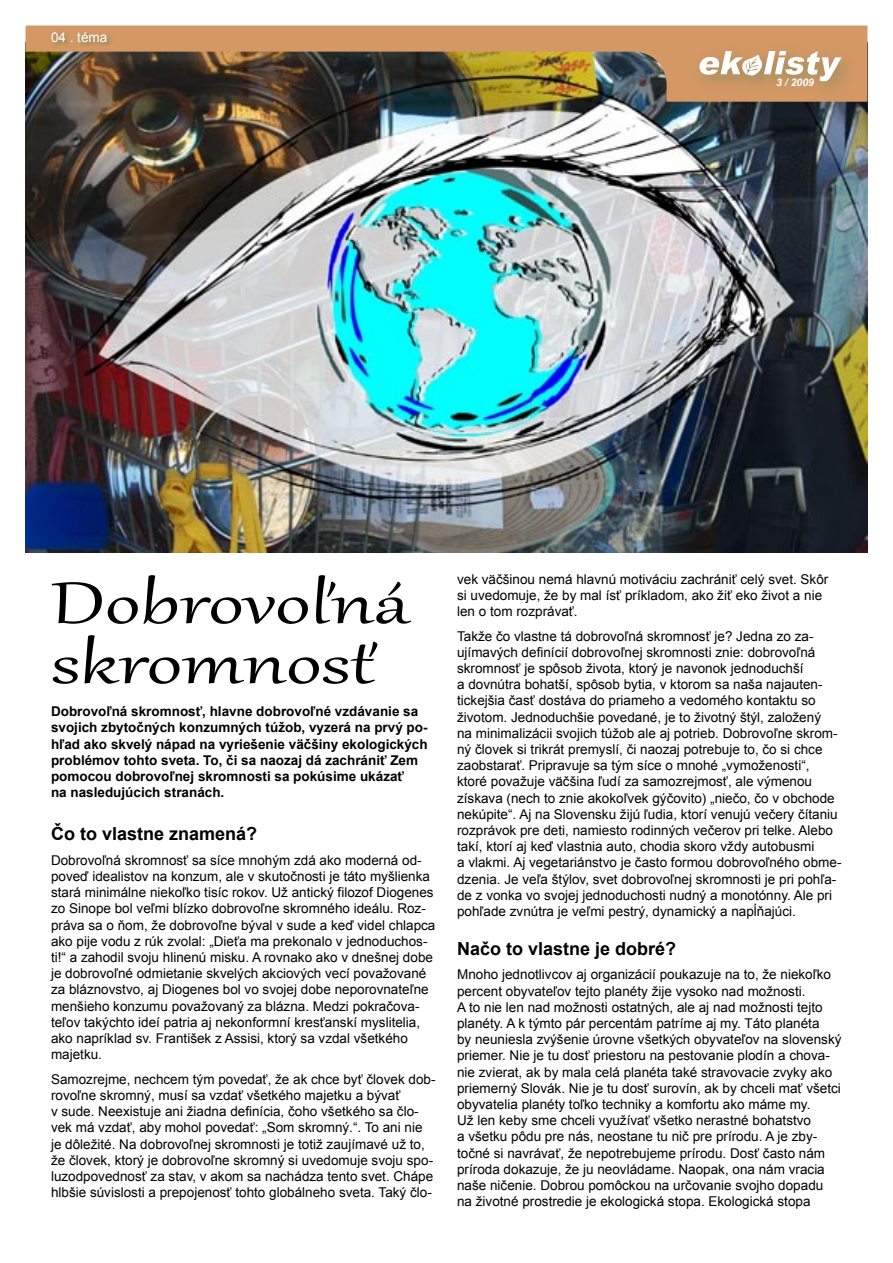
<style>
.page{position:relative;width:893px;height:1263px;background:#fff}
.page>*{position:absolute;margin:0;border:0;box-sizing:border-box;transform-origin:0 0}
.heading_1{font:72px/60px "Gabriola";color:#000;scale:1.38 1}
.heading_3{font:700 18px "Arial";color:#000}
.t1{font:13.5px/16.2px "Arial";color:#000}
.uvod_bold{font:700 13.5px/16.2px "Arial";color:#000}
.popis_strany_L{font:13.5px "Arial";color:#fff}
.t2{font:italic 700 10.5px "Arial";color:#fff}
</style>
<div class="page">
<img style="left:26px;top:102px;width:841px;height:450px">
<img style="left:26px;top:26px;width:841px;height:76px">
<div style="left:689px;top:41px;width:171px;height:60px;background:#d39764"></div>
<svg style="left:699px;top:51px;width:143px;height:30px"></svg>
<svg style="left:50px;top:30px;width:62px;height:18px"></svg>
<p class="popis_strany_L" style="left:51px;top:29px;width:58px">04 . téma</p>
<p class="t2" style="left:776px;top:75px;width:39px">3 / 2009</p>
<p class="heading_1" style="left:51px;top:568px;width:261px">Dobrovoľná skromnosť</p>
<p class="uvod_bold" style="left:51px;top:704px;width:378px">Dobrovoľná skromnosť, hlavne dobrovoľné vzdávanie sa svojich zbytočných konzumných túžob, vyzerá na prvý po&shy;hľad ako skvelý nápad na vyriešenie väčšiny ekologických problémov tohto sveta. To, či sa naozaj dá zachrániť Zem pomocou dobrovoľnej skromnosti sa pokúsime ukázať<br>na nasledujúcich stranách.</p>
<p class="heading_3" style="left:51px;top:822px;width:208px">Čo to vlastne znamená?</p>
<p class="t1" style="left:51px;top:852px;width:386px">Dobrovoľná skromnosť sa síce mnohým zdá ako moderná od&shy;poveď idealistov na konzum, ale v skutočnosti je táto myšlienka stará minimálne niekoľko tisíc rokov. Už antický filozof Diogenes zo Sinope bol veľmi blízko dobrovoľne skromného ideálu. Roz&shy;práva sa o ňom, že dobrovoľne býval v sude a keď videl chlapca ako pije vodu z rúk zvolal: „Dieťa ma prekonalo v jednoduchos&shy;ti!“ a zahodil svoju hlinenú misku. A rovnako ako v dnešnej dobe je dobrovoľné odmietanie skvelých akciových vecí považované za bláznovstvo, aj Diogenes bol vo svojej dobe neporovnateľne menšieho konzumu považovaný za blázna. Medzi pokračova&shy;teľov takýchto ideí patria aj nekonformní kresťanskí myslitelia, ako napríklad sv. František z Assisi, ktorý sa vzdal všetkého majetku.</p>
<p class="t1" style="left:51px;top:1071px;width:386px">Samozrejme, nechcem tým povedať, že ak chce byť človek dob&shy;rovoľne skromný, musí sa vzdať všetkého majetku a bývať<br>v sude. Neexistuje ani žiadna definícia, čoho všetkého sa člo&shy;vek má vzdať, aby mohol povedať: „Som skromný.“. To ani nie je dôležité. Na dobrovoľnej skromnosti je totiž zaujímavé už to, že človek, ktorý je dobrovoľne skromný si uvedomuje svoju spo&shy;luzodpovednosť za stav, v akom sa nachádza tento svet. Chápe hlbšie súvislosti a prepojenosť tohto globálneho sveta. Taký člo-</p>
<p class="t1" style="left:457px;top:571px;width:373px">vek väčšinou nemá hlavnú motiváciu zachrániť celý svet. Skôr si uvedomuje, že by mal ísť príkladom, ako žiť eko život a nie len o tom rozprávať.</p>
<p class="t1" style="left:457px;top:628px;width:386px">Takže čo vlastne tá dobrovoľná skromnosť je? Jedna zo za&shy;ujímavých definícií dobrovoľnej skromnosti znie: dobrovoľná skromnosť je spôsob života, ktorý je navonok jednoduchší<br>a dovnútra bohatší, spôsob bytia, v ktorom sa naša najauten&shy;tickejšia časť dostáva do priameho a vedomého kontaktu so životom. Jednoduchšie povedané, je to životný štýl, založený<br>na minimalizácii svojich túžob ale aj potrieb. Dobrovoľne skrom&shy;ný človek si trikrát premyslí, či naozaj potrebuje to, čo si chce zaobstarať. Pripravuje sa tým síce o mnohé „vymoženosti“, ktoré považuje väčšina ľudí za samozrejmosť, ale výmenou získava (nech to znie akokoľvek gýčovito) „niečo, čo v obchode nekúpite“. Aj na Slovensku žijú ľudia, ktorí venujú večery čítaniu rozprávok pre deti, namiesto rodinných večerov pri telke. Alebo takí, ktorí aj keď vlastnia auto, chodia skoro vždy autobusmi<br>a vlakmi. Aj vegetariánstvo je často formou dobrovoľného obme&shy;dzenia. Je veľa štýlov, svet dobrovoľnej skromnosti je pri pohľa&shy;de z vonka vo svojej jednoduchosti nudný a monotónny. Ale pri pohľade zvnútra je veľmi pestrý, dynamický a napĺňajúci.</p>
<p class="heading_3" style="left:457px;top:936px;width:221px">Načo to vlastne je dobré?</p>
<p class="t1" style="left:457px;top:967px;width:386px">Mnoho jednotlivcov aj organizácií poukazuje na to, že niekoľko percent obyvateľov tejto planéty žije vysoko nad možnosti.<br>A to nie len nad možnosti ostatných, ale aj nad možnosti tejto planéty. A k týmto pár percentám patríme aj my. Táto planéta<br>by neuniesla zvýšenie úrovne všetkých obyvateľov na slovenský priemer. Nie je tu dosť priestoru na pestovanie plodín a chova&shy;nie zvierat, ak by mala celá planéta také stravovacie zvyky ako priemerný Slovák. Nie je tu dosť surovín, ak by chceli mať všetci obyvatelia planéty toľko techniky a komfortu ako máme my.<br>Už len keby sme chceli využívať všetko nerastné bohatstvo<br>a všetku pôdu pre nás, neostane tu nič pre prírodu. A je zby&shy;točné si navrávať, že nepotrebujeme prírodu. Dosť často nám príroda dokazuje, že ju neovládame. Naopak, ona nám vracia naše ničenie. Dobrou pomôckou na určovanie svojho dopadu na životné prostredie je ekologická stopa. Ekologická stopa</p>
</div>
